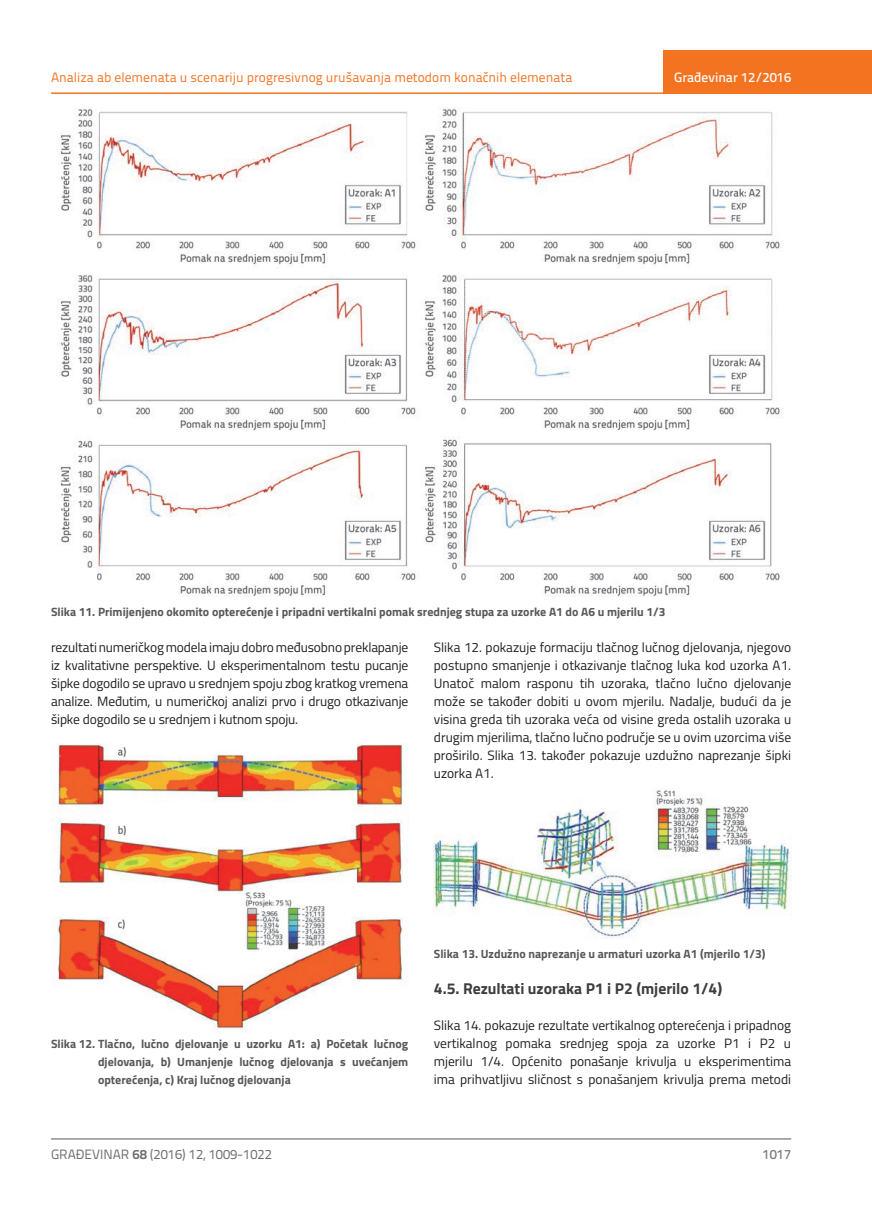
<style>
.page{position:relative;width:872px;height:1212px;background:#fff}
.page>*{position:absolute;margin:0;border:0;box-sizing:border-box;transform-origin:0 0}
.t1{font:700 15.75px "Titillium";color:#3e3e3f}
.t2{font:13.5px/18px "Titillium";color:#231f20;text-align:justify}
.t3{font:13.5px "Titillium Text 22 L";color:#f47321}
.t4{font:13.5px "Titillium Text 22 L";color:#6c6d70}
.t5{font:500 13.5px "Titillium Text 22 L";color:#fff}
.t6{font:500 13.5px "Titillium Text 22 L";color:#787a7d}
.t7{font:700 12px/18px "Titillium";color:#57585a;text-align:justify}
.s1{font-weight:700}
</style>
<div class="page">
<hr style="left:51px;top:92px;width:821px;height:2px;background:#f47321">
<div style="left:663px;top:50px;width:209px;height:44px;background:#f47321"></div>
<hr style="left:51px;top:1139px;width:740px;height:1px;background:#57585a">
<img style="left:58px;top:107px;width:725px;height:489px">
<img style="left:51px;top:744px;width:352px;height:288px">
<img style="left:434px;top:790px;width:357px;height:149px">
<p class="t3" style="left:51px;top:68px;width:523px">Analiza ab elemenata u scenariju progresivnog urušavanja metodom konačnih elemenata</p>
<p class="t5" style="left:674px;top:67px;width:118px">Građevinar 12/2016</p>
<p class="t7" style="left:51px;top:602px;width:616px">Slika 11. Primijenjeno okomito opterećenje i pripadni vertikalni pomak srednjeg stupa za uzorke A1 do A6 u mjerilu 1/3</p>
<p class="t2" style="left:51px;top:638px;width:359px">rezultati numeričkog modela imaju dobro međusobno preklapanje iz kvalitativne perspektive. U eksperimentalnom testu pucanje šipke dogodilo se upravo u srednjem spoju zbog kratkog vremena analize. Međutim, u numeričkoj analizi prvo i drugo otkazivanje šipke dogodilo se u srednjem i kutnom spoju.</p>
<p class="t2" style="left:434px;top:638px;width:359px">Slika 12. pokazuje formaciju tlačnog lučnog djelovanja, njegovo postupno smanjenje i otkazivanje tlačnog luka kod uzorka A1.<br>Unatoč malom rasponu tih uzoraka, tlačno lučno djelovanje može se također dobiti u ovom mjerilu. Nadalje, budući da je visina greda tih uzoraka veća od visine greda ostalih uzoraka u drugim mjerilima, tlačno lučno područje se u ovim uzorcima više proširilo. Slika 13. također pokazuje uzdužno naprezanje šipki uzorka A1.</p>
<p class="t7" style="left:98px;top:1034px;width:312px;text-indent:-47px">Slika 12. Tlačno, lučno djelovanje u uzorku A1: a) Početak lučnog djelovanja, b) Umanjenje lučnog djelovanja s uvećanjem opterećenja, c) Kraj lučnog djelovanja</p>
<p class="t7" style="left:434px;top:944px;width:333px">Slika 13. Uzdužno naprezanje u armaturi uzorka A1 (mjerilo 1/3)</p>
<p class="t1" style="left:434px;top:977px;width:290px">4.5. Rezultati uzoraka P1 i P2 (mjerilo 1/4)</p>
<p class="t2" style="left:434px;top:1016px;width:359px">Slika 14. pokazuje rezultate vertikalnog opterećenja i pripadnog vertikalnog pomaka srednjeg spoja za uzorke P1 i P2 u mjerilu 1/4. Općenito ponašanje krivulja u eksperimentima ima prihvatljivu sličnost s ponašanjem krivulja prema metodi</p>
<p class="t4" style="left:51px;top:1144px;width:222px">GRAĐEVINAR <span class="s1">68</span> (2016) 12, 1009-1022</p>
<p class="t6" style="left:762px;top:1144px;width:30px">1017</p>
</div>
